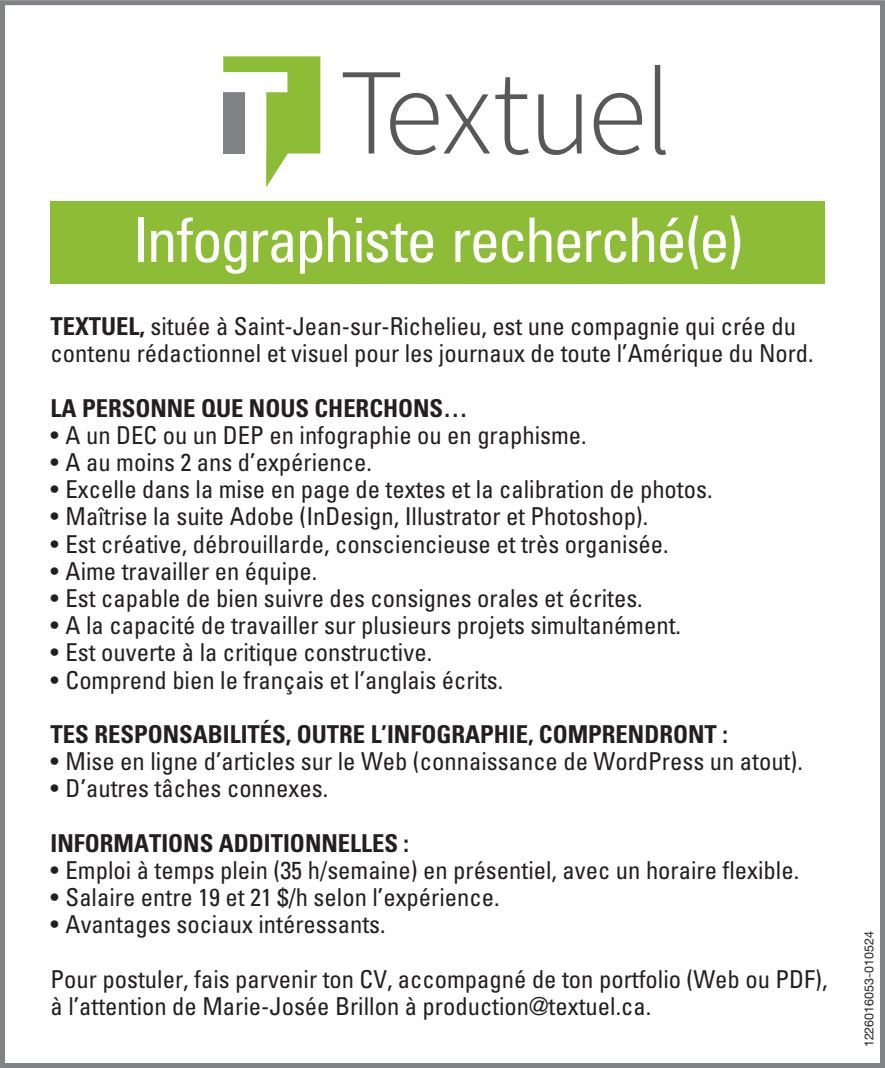
<style>
.page{position:relative;width:885px;height:1068px;background:#fff}
.page>*{position:absolute;margin:0;border:0;box-sizing:border-box;transform-origin:0 0}
.t1{font:condensed 61.5px "Univers";letter-spacing:-.035em;color:#fff}
.t2{font:condensed 24.5px/27.2px "Univers";color:#231f20}
.t3{font:700 condensed 24.5px "Univers";color:#231f20}
.t4{font:12.5px "Helvetica Neue LT Std";color:#231f20}
.s1{font-weight:700}
</style>
<div class="page">
<div style="left:0;top:0;width:885px;height:1067px;border:5px solid #808285"></div>
<svg style="left:223px;top:56px;width:97px;height:131px"></svg>
<svg style="left:343px;top:72px;width:186px;height:83px"></svg>
<svg style="left:538px;top:94px;width:44px;height:61px"></svg>
<svg style="left:594px;top:93px;width:48px;height:62px"></svg>
<svg style="left:655px;top:65px;width:11px;height:90px"></svg>
<div style="left:50px;top:201px;width:775px;height:82px;background:#8dbc37"></div>
<h1 class="t1" style="left:132px;top:201px;width:613px">Infographiste recherché(e)</h1>
<p class="t2" style="left:51px;top:312px;width:765px"><span class="s1">TEXTUEL,</span> située à Saint-Jean-sur-Richelieu, est une compagnie qui crée du contenu rédactionnel et visuel pour les journaux de toute l’Amérique du Nord.</p>
<p class="t3" style="left:51px;top:392px;width:419px">LA PERSONNE QUE NOUS CHERCHONS…</p>
<p class="t2" style="left:51px;top:420px;width:538px">• A un DEC ou un DEP en infographie ou en graphisme.</p>
<p class="t2" style="left:51px;top:448px;width:323px">• A au moins 2 ans d’expérience.</p>
<p class="t2" style="left:51px;top:475px;width:663px">• Excelle dans la mise en page de textes et la calibration de photos.</p>
<p class="t2" style="left:51px;top:502px;width:599px">• Maîtrise la suite Adobe (InDesign, Illustrator et Photoshop).</p>
<p class="t2" style="left:51px;top:529px;width:620px">• Est créative, débrouillarde, consciencieuse et très organisée.</p>
<p class="t2" style="left:51px;top:556px;width:268px">• Aime travailler en équipe.</p>
<p class="t2" style="left:51px;top:584px;width:594px">• Est capable de bien suivre des consignes orales et écrites.</p>
<p class="t2" style="left:51px;top:611px;width:632px">• A la capacité de travailler sur plusieurs projets simultanément.</p>
<p class="t2" style="left:51px;top:638px;width:383px">• Est ouverte à la critique constructive.</p>
<p class="t2" style="left:51px;top:665px;width:454px">• Comprend bien le français et l’anglais écrits.</p>
<p class="t3" style="left:51px;top:719px;width:679px">TES RESPONSABILITÉS, OUTRE L’INFOGRAPHIE, COMPRENDRONT :</p>
<p class="t2" style="left:51px;top:747px;width:754px">• Mise en ligne d’articles sur le Web (connaissance de WordPress un atout).</p>
<p class="t2" style="left:51px;top:774px;width:279px">• D’autres tâches connexes.</p>
<p class="t3" style="left:51px;top:827px;width:360px">INFORMATIONS ADDITIONNELLES :</p>
<p class="t2" style="left:51px;top:855px;width:750px">• Emploi à temps plein (35 h/semaine) en présentiel, avec un horaire flexible.</p>
<p class="t2" style="left:51px;top:883px;width:451px">• Salaire entre 19 et 21 $/h selon l’expérience.</p>
<p class="t2" style="left:51px;top:910px;width:337px">• Avantages sociaux intéressants.</p>
<p class="t2" style="left:51px;top:964px;width:778px">Pour postuler, fais parvenir ton CV, accompagné de ton portfolio (Web ou PDF), à l’attention de Marie-Josée Brillon à production@textuel.ca.</p>
<p class="t4" style="left:861px;top:1047px;width:118px;rotate:-90deg">1226016053-010524</p>
</div>
